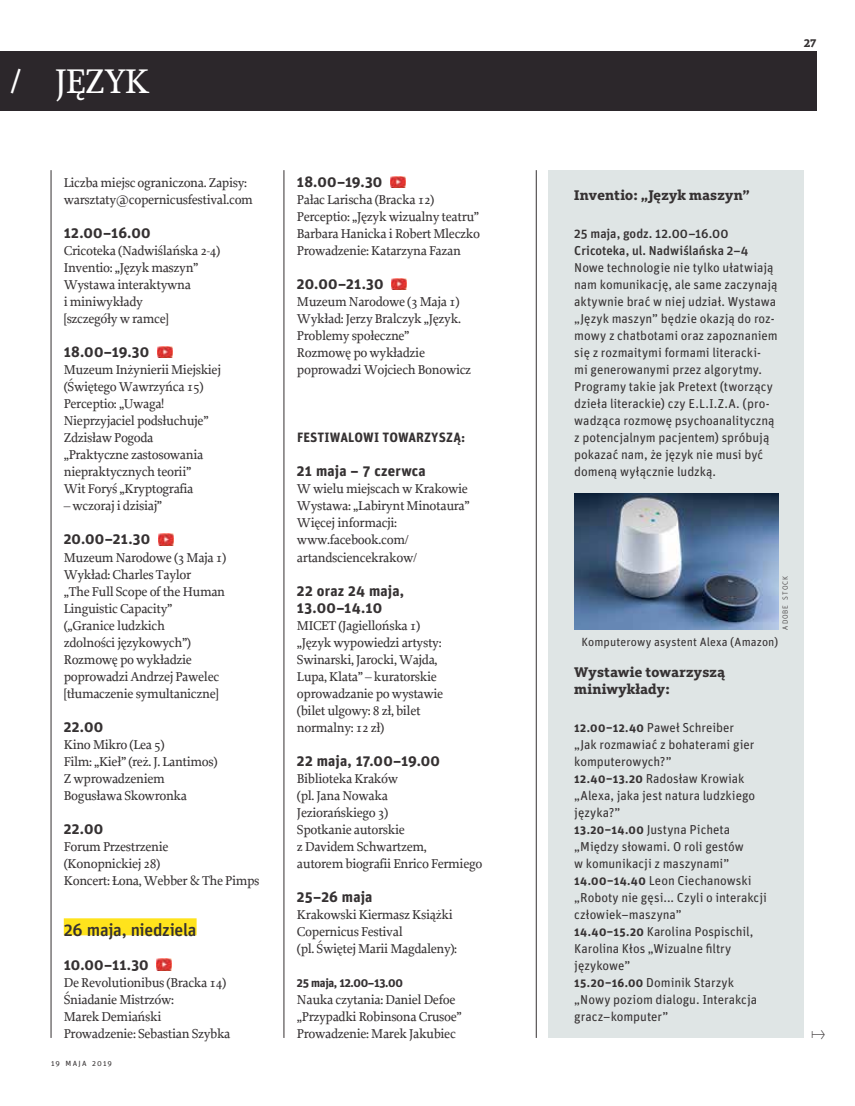
<style>
.page{position:relative;width:855px;height:1106px;background:#fff}
.page>*{position:absolute;margin:0;border:0;box-sizing:border-box;transform-origin:0 0}
.t1{font:500 36px "TP Proforma";letter-spacing:-.03em;color:#fff}
.t2{font:500 17.7px "Unit Pro";letter-spacing:-.02em;color:#353132}
.t3{font:700 15px/17px "Unit Pro";letter-spacing:.015em;color:#353132}
.t4{font:800 14.55px/17px "Kievit Slab Pro";letter-spacing:.02em;color:#353132}
.t5{font:500 14.4px "TP Proforma";color:#353132}
.t6{font:500 13.5px/17px "TP Proforma";letter-spacing:-.03em;color:#353132}
.t7{font:700 13.5px "Unit Pro";letter-spacing:.015em;color:#353132}
.t8{font:12.9px/17px "Unit Pro";color:#353132}
.t9{font:500 12.9px/17px "Unit Pro";color:#353132}
.t10{font:700 12px "Unit Pro";letter-spacing:-.03em;color:#353132}
.t11{font:11.85px "Unit Pro";letter-spacing:.01em;color:#353132}
.t12{font:800 11.55px "Kievit Slab Pro";color:#353132}
.t13{font:7.5px "Unit Pro";letter-spacing:.145em;color:#353132}
.t14{font:300 7.5px "Unit Pro";letter-spacing:.12em;color:#353132}
.s1{font-weight:700}
.s2{font-weight:700;font-size:11.7px}
</style>
<div class="page">
<div style="left:0;top:51px;width:816px;height:60px;background:#2c272b"></div>
<hr style="left:51px;top:170px;width:1px;height:867px;background:#353132">
<hr style="left:284px;top:170px;width:1px;height:867px;background:#353132">
<hr style="left:536px;top:170px;width:1px;height:867px;background:#353132">
<div style="left:64px;top:918px;width:133px;height:17px;background:#ffe31c"></div>
<img style="left:157px;top:346px;width:15px;height:12px">
<img style="left:158px;top:533px;width:15px;height:12px">
<img style="left:157px;top:959px;width:15px;height:11px">
<img style="left:390px;top:176px;width:15px;height:12px">
<img style="left:391px;top:278px;width:15px;height:12px">
<div style="left:549px;top:170px;width:255px;height:867px;background:#dfe5e5"></div>
<img style="left:574px;top:493px;width:204px;height:136px">
<h1 class="t1" style="left:10px;top:59px;width:141px"><span class="s1">/</span> JĘZYK</h1>
<p class="t6" style="left:64px;top:174px;width:191px">Liczba miejsc ograniczona. Zapisy: warsztaty@copernicusfestival.com</p>
<p class="t3" style="left:64px;top:224px;width:88px">12.00–16.00</p>
<p class="t6" style="left:64px;top:242px;width:158px">Cricoteka (Nadwiślańska 2-4)<br>Inventio: „Język maszyn”<br>Wystawa interaktywna<br>i miniwykłady<br>[szczegóły w ramce]</p>
<p class="t3" style="left:64px;top:343px;width:87px">18.00–19.30</p>
<p class="t6" style="left:64px;top:361px;width:159px">Muzeum Inżynierii Miejskiej (Świętego Wawrzyńca 15)<br>Perceptio: „Uwaga!<br>Nieprzyjaciel podsłuchuje”<br>Zdzisław Pogoda „Praktyczne zastosowania niepraktycznych teorii”<br>Wit Foryś „Kryptografia</p>
<p class="t6" style="left:64px;top:497px;width:100px">– wczoraj i dzisiaj”</p>
<p class="t3" style="left:64px;top:530px;width:88px">20.00–21.30</p>
<p class="t6" style="left:64px;top:548px;width:164px">Muzeum Narodowe (3 Maja 1)<br>Wykład: Charles Taylor<br>„The Full Scope of the Human<br>Linguistic Capacity” („Granice ludzkich<br>zdolności językowych”)<br>Rozmowę po wykładzie poprowadzi Andrzej Pawelec [tłumaczenie symultaniczne]</p>
<p class="t3" style="left:64px;top:717px;width:41px">22.00</p>
<p class="t6" style="left:64px;top:735px;width:155px">Kino Mikro (Lea 5)<br>Film: „Kieł” (reż. J. Lantimos)<br>Z wprowadzeniem<br>Bogusława Skowronka</p>
<p class="t3" style="left:64px;top:819px;width:41px">22.00</p>
<p class="t6" style="left:64px;top:837px;width:197px">Forum Przestrzenie<br>(Konopnickiej 28)<br>Koncert: Łona, Webber &amp; The Pimps</p>
<h2 class="t2" style="left:64px;top:918px;width:134px">26 maja, niedziela</h2>
<p class="t3" style="left:64px;top:955px;width:86px">10.00–11.30</p>
<p class="t6" style="left:64px;top:973px;width:168px">De Revolutionibus (Bracka 14)<br>Śniadanie Mistrzów:<br>Marek Demiański<br>Prowadzenie: Sebastian Szybka</p>
<p class="t13" style="left:51px;top:1059px;width:62px">19 MAJA 2019</p>
<p class="t3" style="left:297px;top:173px;width:87px">18.00–19.30</p>
<p class="t6" style="left:297px;top:191px;width:185px">Pałac Larischa (Bracka 12)<br>Perceptio: „Język wizualny teatru”<br>Barbara Hanicka i Robert Mleczko<br>Prowadzenie: Katarzyna Fazan</p>
<p class="t3" style="left:297px;top:275px;width:88px">20.00–21.30</p>
<p class="t6" style="left:297px;top:293px;width:176px">Muzeum Narodowe (3 Maja 1)<br>Wykład: Jerzy Bralczyk „Język.<br>Problemy społeczne”<br>Rozmowę po wykładzie poprowadzi Wojciech Bonowicz</p>
<p class="t7" style="left:297px;top:429px;width:170px">FESTIWALOWI TOWARZYSZĄ:</p>
<p class="t3" style="left:297px;top:462px;width:130px">21 maja – 7 czerwca</p>
<p class="t6" style="left:297px;top:480px;width:174px">W wielu miejscach w Krakowie<br>Wystawa: „Labirynt Minotaura”<br>Więcej informacji: www.facebook.com/ artandsciencekrakow/</p>
<p class="t3" style="left:297px;top:581px;width:109px">22 oraz 24 maja,<br>13.00–14.10</p>
<p class="t6" style="left:297px;top:616px;width:148px">MICET (Jagiellońska 1) „Język wypowiedzi artysty:<br>Swinarski, Jarocki, Wajda,<br>Lupa, Klata” – kuratorskie oprowadzanie po wystawie (bilet ulgowy: 8 zł, bilet normalny: 12 zł)</p>
<p class="t3" style="left:297px;top:751px;width:145px">22 maja, 17.00–19.00</p>
<p class="t6" style="left:297px;top:769px;width:187px">Biblioteka Kraków<br>(pl. Jana Nowaka<br>Jeziorańskiego 3)<br>Spotkanie autorskie<br>z Davidem Schwartzem,<br>autorem biografii Enrico Fermiego</p>
<p class="t3" style="left:297px;top:887px;width:77px">25–26 maja</p>
<p class="t6" style="left:297px;top:905px;width:162px">Krakowski Kiermasz Książki<br>Copernicus Festival<br>(pl. Świętej Marii Magdaleny):</p>
<p class="t10" style="left:297px;top:974px;width:107px">25 maja, 12.00–13.00</p>
<p class="t6" style="left:297px;top:990px;width:166px">Nauka czytania: Daniel Defoe „Przypadki Robinsona Crusoe”<br>Prowadzenie: Marek Jakubiec</p>
<p class="t12" style="left:803px;top:36px;width:14px">27</p>
<p class="t4" style="left:574px;top:187px;width:177px">Inventio: „Język maszyn”</p>
<p class="t9" style="left:574px;top:225px;width:176px">25 maja, godz. 12.00–16.00<br>Cricoteka, ul. Nadwiślańska 2–4</p>
<p class="t8" style="left:574px;top:259px;width:205px">Nowe technologie nie tylko ułatwiają nam komunikację, ale same zaczynają aktywnie brać w niej udział. Wystawa „Język maszyn” będzie okazją do roz&shy;mowy z chatbotami oraz zapoznaniem się z rozmaitymi formami literacki&shy;mi generowanymi przez algorytmy.<br>Programy takie jak Pretext (tworzący dzieła literackie) czy E.L.I.Z.A. (pro&shy;wadząca rozmowę psychoanalityczną z potencjalnym pacjentem) spróbują pokazać nam, że język nie musi być domeną wyłącznie ludzką.</p>
<p class="t14" style="left:780px;top:629px;width:55px;rotate:-90deg">ADOBE STOCK</p>
<p class="t11" style="left:581px;top:634px;width:198px">Komputerowy asystent Alexa (Amazon)</p>
<p class="t4" style="left:574px;top:663px;width:152px">Wystawie towarzyszą miniwykłady:</p>
<p class="t8" style="left:574px;top:718px;width:194px"><span class="s2">12.00–12.40</span> Paweł Schreiber<br>„Jak rozmawiać z bohaterami gier komputerowych?”<br><span class="s2">12.40–13.20</span> Radosław Krowiak „Alexa, jaka jest natura ludzkiego języka?”<br><span class="s2">13.20–14.00</span> Justyna Picheta „Między słowami. O roli gestów<br>w komunikacji z maszynami”<br><span class="s2">14.00–14.40</span> Leon Ciechanowski „Roboty nie gęsi... Czyli o interakcji człowiek–maszyna”<br><span class="s2">14.40–15.20</span> Karolina Pospischil,<br>Karolina Kłos „Wizualne filtry językowe”<br><span class="s2">15.20–16.00</span> Dominik Starzyk „Nowy poziom dialogu. Interakcja gracz–komputer”</p>
<p class="t5" style="left:809px;top:1024px;width:17px">ģ</p>
</div>
